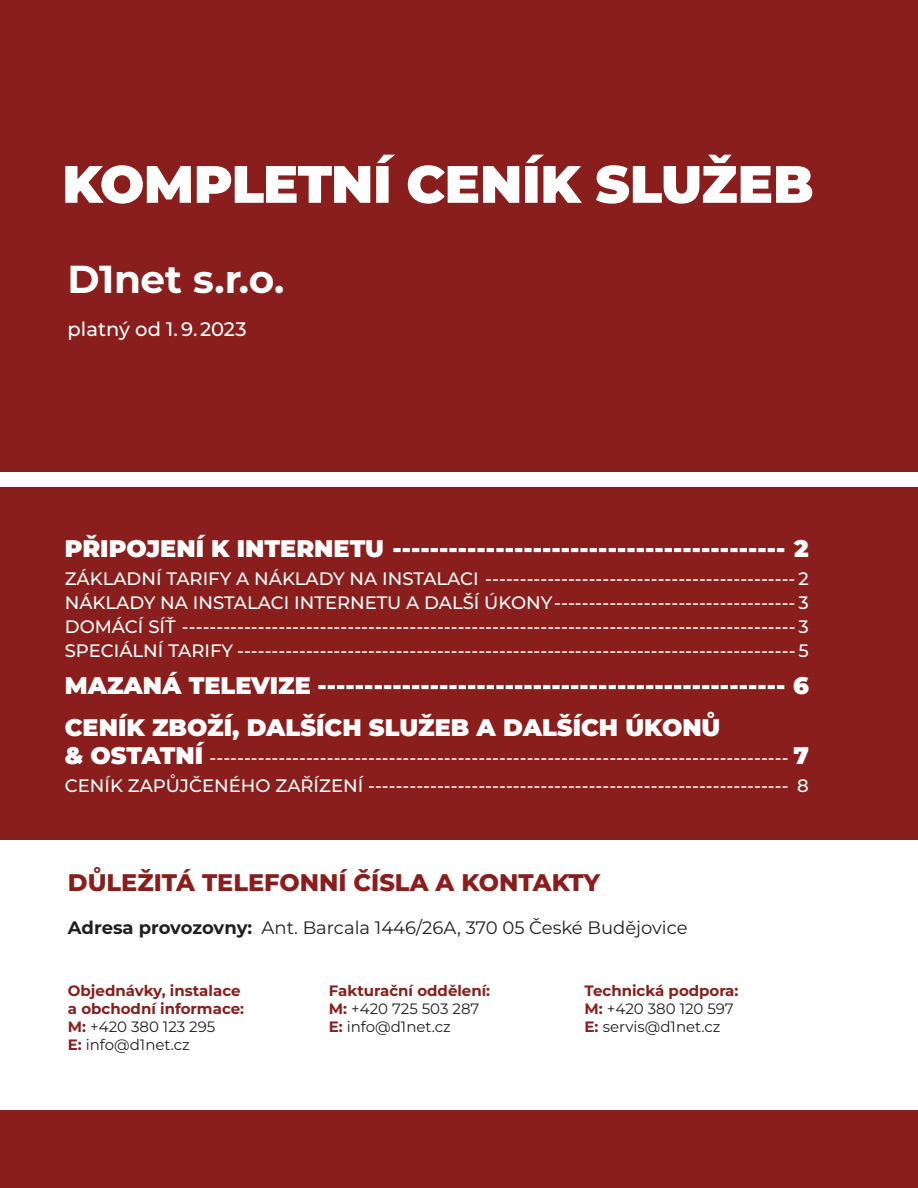
<style>
.page{position:relative;width:918px;height:1188px;background:#fff}
.page>*{position:absolute;margin:0;border:0;box-sizing:border-box;transform-origin:0 0}
._61_Content_black_Ra{font:900 52.5px "Montserrat";letter-spacing:-.01em;color:#fff}
.t1{font:700 39px "Montserrat";letter-spacing:-.01em;color:#fff}
.t2{font:900 24px "Montserrat";color:#fff}
.t3{font:800 24px "Montserrat";color:#8a1e1c}
.t4{font:500 19.5px "Montserrat";color:#fff}
.t5{font:500 18px "Montserrat";color:#fff}
.t6{font:18px "Montserrat";color:#231f20}
._12_gtoham_book{font:15px "Montserrat";color:#231f20}
.gotham_bold{font:700 15px "Montserrat";color:#8a1e1c}
.s1{font-weight:900;font-size:24px}
.s2{font-weight:700}
.s3{font-weight:700;color:#8a1e1c}
</style>
<div class="page">
<div style="left:0;top:0;width:918px;height:472px;background:#8a1e1c"></div>
<div style="left:0;top:487px;width:918px;height:352px;background:#8a1e1c"></div>
<div style="left:0;top:1111px;width:918px;height:77px;background:#8a1e1c"></div>
<p class="_61_Content_black_Ra" style="left:62px;top:149px;width:753px">KOMPLETNÍ CENÍK SLUŽEB</p>
<p class="t1" style="left:68px;top:254px;width:218px">D1net s.r.o.</p>
<p class="t4" style="left:68px;top:316px;width:181px">platný od 1. 9. 2023</p>
<p class="t2" style="left:65px;top:533px;width:746px">PŘIPOJENÍ K INTERNETU ------------------------------------------ 2</p>
<p class="t5" style="left:65px;top:567px;width:746px">ZÁKLADNÍ TARIFY A NÁKLADY NA INSTALACI --------------------------------------------- 2</p>
<p class="t5" style="left:65px;top:591px;width:746px">NÁKLADY NA INSTALACI INTERNETU A DALŠÍ ÚKONY----------------------------------- 3</p>
<p class="t5" style="left:65px;top:615px;width:746px">DOMÁCÍ SÍŤ ----------------------------------------------------------------------------------------- 3</p>
<p class="t5" style="left:65px;top:639px;width:746px">SPECIÁLNÍ TARIFY --------------------------------------------------------------------------------- 5</p>
<p class="t2" style="left:65px;top:670px;width:746px">MAZANÁ TELEVIZE -------------------------------------------------- 6</p>
<p class="t2" style="left:65px;top:711px;width:657px">CENÍK ZBOŽÍ, DALŠÍCH SLUŽEB A DALŠÍCH ÚKONŮ</p>
<p class="t5" style="left:65px;top:746px;width:746px"><span class="s1">&amp; OSTATNÍ</span> ------------------------------------------------------------------------------------ <span class="s1">7</span></p>
<p class="t5" style="left:65px;top:774px;width:746px">CENÍK ZAPŮJČENÉHO ZAŘÍZENÍ ------------------------------------------------------------- 8</p>
<p class="t3" style="left:68px;top:866px;width:534px">DŮLEŽITÁ TELEFONNÍ ČÍSLA A KONTAKTY</p>
<p class="t6" style="left:68px;top:915px;width:621px"><span class="s2">Adresa provozovny:</span> Ant. Barcala 1446/26A, 370 05 České Budějovice</p>
<p class="gotham_bold" style="left:68px;top:981px;width:174px">Objednávky, instalace</p>
<p class="gotham_bold" style="left:68px;top:999px;width:178px">a obchodní informace:</p>
<p class="_12_gtoham_book" style="left:68px;top:1017px;width:149px"><span class="s3">M:</span> +420 380 123 295</p>
<p class="_12_gtoham_book" style="left:68px;top:1035px;width:123px"><span class="s3">E:</span> info@d1net.cz</p>
<p class="gotham_bold" style="left:329px;top:981px;width:163px">Fakturační oddělení:</p>
<p class="_12_gtoham_book" style="left:329px;top:999px;width:152px"><span class="s3">M:</span> +420 725 503 287</p>
<p class="_12_gtoham_book" style="left:329px;top:1017px;width:123px"><span class="s3">E:</span> info@d1net.cz</p>
<p class="gotham_bold" style="left:585px;top:981px;width:155px">Technická podpora:</p>
<p class="_12_gtoham_book" style="left:585px;top:999px;width:151px"><span class="s3">M:</span> +420 380 120 597</p>
<p class="_12_gtoham_book" style="left:585px;top:1017px;width:137px"><span class="s3">E:</span> servis@d1net.cz</p>
</div>
